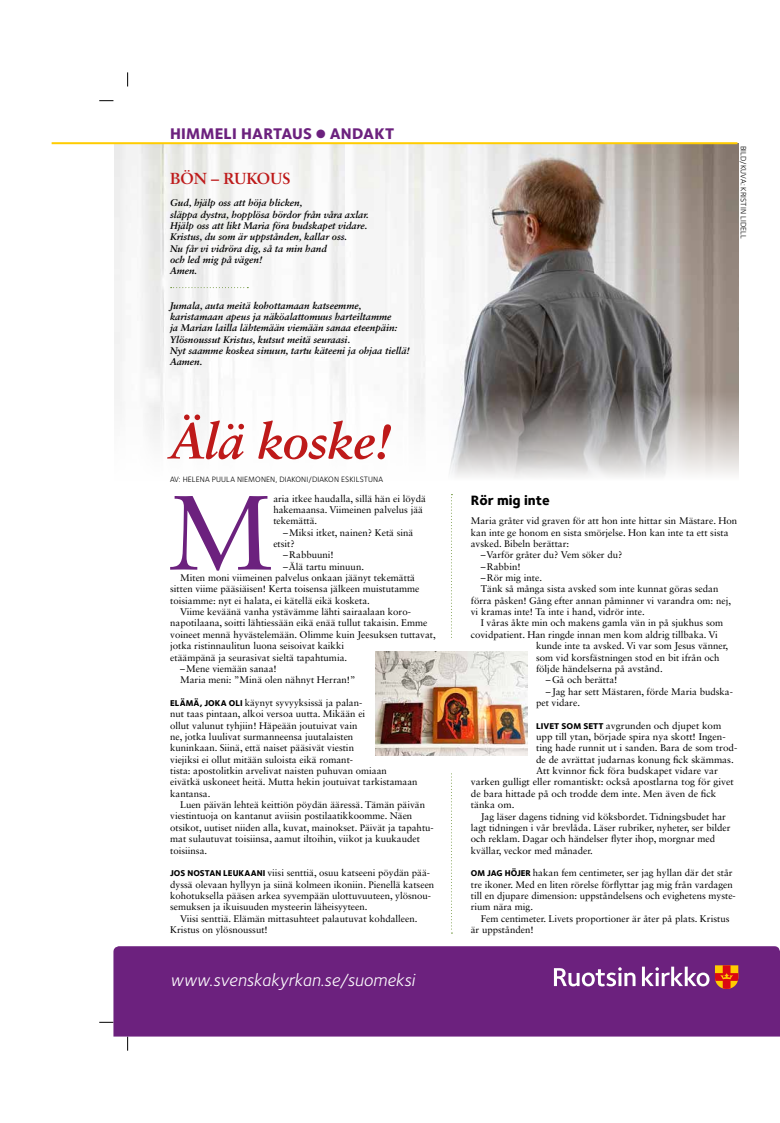
<style>
.page{position:relative;width:780px;height:1123px;background:#fff}
.page>*{position:absolute;margin:0;border:0;box-sizing:border-box;transform-origin:0 0}
.t1{font:105.5px "Sabon LT Std";color:#6c217e}
.t2{font:italic 700 50px "Sabon LT Std";letter-spacing:-.015em;color:#be1a1a}
.t3{font:italic 17.9px "Foundry Sterling";color:#fff}
.t4{font:800 16px "Foundry Sterling";letter-spacing:.01em;color:#6c217e}
.t5{font:700 16px "Sabon LT Std";letter-spacing:-.01em;color:#be1a1a}
.t6{font:800 14px "Foundry Sterling";color:#000}
.t7{font:9.6px/11.3px "Sabon LT Std";color:#000}
.t8{font:italic 700 9.6px/11.3px "Sabon LT Std";color:#000}
.t9{font:8px "Foundry Sterling";letter-spacing:.01em;color:#000}
.s1{font-family:"Foundry Sterling";font-weight:800;font-size:8.7px}
</style>
<div class="page">
<svg style="left:99px;top:100px;width:14px;height:1px"></svg>
<svg style="left:99px;top:1022px;width:14px;height:1px"></svg>
<svg style="left:127px;top:72px;width:1px;height:14px"></svg>
<svg style="left:127px;top:1036px;width:1px;height:14px"></svg>
<svg style="left:451px;top:494px;width:1px;height:439px"></svg>
<div style="left:437px;top:640px;width:34px;height:131px;background:#fff"></div>
<div style="left:113px;top:946px;width:667px;height:90px;background:#6c217e"></div>
<svg style="left:715px;top:965px;width:23px;height:24px"></svg>
<svg style="left:554px;top:967px;width:81px;height:19px"></svg>
<svg style="left:642px;top:966px;width:67px;height:20px"></svg>
<img style="left:114px;top:143px;width:624px;height:335px">
<hr style="left:52px;top:142px;width:685px;height:2px;background:#fc0">
<img style="left:375px;top:651px;width:152px;height:104px">
<svg style="left:171px;top:287px;width:77px;height:1px"></svg>
<h3 class="t4" style="left:170px;top:124px;width:226px">HIMMELI HARTAUS ● ANDAKT</h3>
<h3 class="t5" style="left:170px;top:168px;width:122px">BÖN – RUKOUS</h3>
<p class="t8" style="left:170px;top:197px;width:200px">Gud, hjälp oss att höja blicken,<br>släppa dystra, hopplösa bördor från våra axlar.<br>Hjälp oss att likt Maria föra budskapet vidare.<br>Kristus, du som är uppstånden, kallar oss.<br>Nu får vi vidröra dig, så ta min hand<br>och led mig på vägen!<br>Amen.</p>
<p class="t8" style="left:170px;top:299px;width:241px">Jumala, auta meitä kohottamaan katseemme, karistamaan apeus ja näköalattomuus harteiltamme<br>ja Marian lailla lähtemään viemään sanaa eteenpäin:<br>Ylösnoussut Kristus, kutsut meitä seuraasi.<br>Nyt saamme koskea sinuun, tartu käteeni ja ohjaa tiellä!<br>Aamen.</p>
<h2 class="t2" style="left:170px;top:411px;width:222px">Älä koske!</h2>
<p class="t9" style="left:170px;top:474px;width:214px">AV: HELENA PUULA NIEMONEN, DIAKONI/DIAKON ESKILSTUNA</p>
<h1 class="t1" style="left:168px;top:470px;width:107px">M</h1>
<p class="t7" style="left:273px;top:492px;width:154px">aria itkee haudalla, sillä hän ei löydä hakemaansa. Viimeinen palvelus jää tekemättä.</p>
<p class="t7" style="left:283px;top:526px;width:132px">–Miksi itket, nainen? Ketä sinä</p>
<p class="t7" style="left:273px;top:538px;width:23px">etsit?</p>
<p class="t7" style="left:283px;top:549px;width:52px">–Rabbuuni!</p>
<p class="t7" style="left:283px;top:560px;width:82px">–Älä tartu minuun.</p>
<p class="t7" style="left:180px;top:572px;width:236px">Miten moni viimeinen palvelus onkaan jäänyt tekemättä</p>
<p class="t7" style="left:170px;top:583px;width:251px">sitten viime pääsiäisen! Kerta toisensa jälkeen muistutamme</p>
<p class="t7" style="left:170px;top:594px;width:201px">toisiamme: nyt ei halata, ei kätellä eikä kosketa.</p>
<p class="t7" style="left:180px;top:606px;width:232px">Viime keväänä vanha ystävämme lähti sairaalaan koro-</p>
<p class="t7" style="left:170px;top:617px;width:259px">napotilaana, soitti lähtiessään eikä enää tullut takaisin. Emme</p>
<p class="t7" style="left:170px;top:628px;width:267px">voineet mennä hyvästelemään. Olimme kuin Jeesuksen tuttavat,</p>
<p class="t7" style="left:170px;top:640px;width:175px">jotka ristinnaulitun luona seisoivat kaikki</p>
<p class="t7" style="left:170px;top:651px;width:178px">etäämpänä ja seurasivat sieltä tapahtumia.</p>
<p class="t7" style="left:180px;top:663px;width:98px">–Mene viemään sanaa!</p>
<p class="t7" style="left:180px;top:674px;width:177px">Maria meni: ”Minä olen nähnyt Herran!”</p>
<p class="t7" style="left:170px;top:697px;width:249px"><span class="s1">ELÄMÄ, JOKA OLI</span> käynyt syvyyksissä ja palan-<br>nut taas pintaan, alkoi versoa uutta. Mikään ei<br>ollut valunut tyhjiin! Häpeään joutuivat vain<br>ne, jotka luulivat surmanneensa juutalaisten<br>kuninkaan. Siinä, että naiset pääsivät viestin<br>viejiksi ei ollut mitään suloista eikä romant-<br>tista: apostolitkin arvelivat naisten puhuvan omiaan eivätkä uskoneet heitä. Mutta hekin joutuivat tarkistamaan kantansa.</p>
<p class="t7" style="left:170px;top:799px;width:265px;text-indent:10px">Luen päivän lehteä keittiön pöydän ääressä. Tämän päivän viestintuoja on kantanut aviisin postilaatikkoomme. Näen otsikot, uutiset niiden alla, kuvat, mainokset. Päivät ja tapahtu&shy;mat sulautuvat toisiinsa, aamut iltoihin, viikot ja kuukaudet toisiinsa.</p>
<p class="t7" style="left:170px;top:867px;width:261px"><span class="s1">JOS NOSTAN LEUKAANI</span> viisi senttiä, osuu katseeni pöydän pää-</p>
<p class="t7" style="left:170px;top:878px;width:266px">dyssä olevaan hyllyyn ja siinä kolmeen ikoniin. Pienellä katseen</p>
<p class="t7" style="left:170px;top:890px;width:262px">kohotuksella pääsen arkea syvempään ulottuvuuteen, ylösnou-</p>
<p class="t7" style="left:170px;top:901px;width:199px">semuksen ja ikuisuuden mysteerin läheisyyteen.</p>
<p class="t7" style="left:180px;top:912px;width:239px">Viisi senttiä. Elämän mittasuhteet palautuvat kohdalleen.</p>
<p class="t7" style="left:170px;top:924px;width:99px">Kristus on ylösnoussut!</p>
<h3 class="t3" style="left:170px;top:970px;width:246px">www.svenskakyrkan.se/suomeksi</h3>
<p class="t9" style="left:748px;top:146px;width:95px;rotate:90deg">BILD/KUVA: KRISTIN LIDELL</p>
<h3 class="t6" style="left:471px;top:491px;width:80px">Rör mig inte</h3>
<p class="t7" style="left:471px;top:515px;width:268px">Maria gråter vid graven för att hon inte hittar sin Mästare. Hon</p>
<p class="t7" style="left:471px;top:526px;width:259px">kan inte ge honom en sista smörjelse. Hon kan inte ta ett sista</p>
<p class="t7" style="left:471px;top:538px;width:100px">avsked. Bibeln berättar:</p>
<p class="t7" style="left:480px;top:549px;width:143px">–Varför gråter du? Vem söker du?</p>
<p class="t7" style="left:480px;top:560px;width:41px">–Rabbin!</p>
<p class="t7" style="left:480px;top:572px;width:63px">–Rör mig inte.</p>
<p class="t7" style="left:480px;top:583px;width:239px">Tänk så många sista avsked som inte kunnat göras sedan</p>
<p class="t7" style="left:471px;top:594px;width:262px">förra påsken! Gång efter annan påminner vi varandra om: nej,</p>
<p class="t7" style="left:471px;top:606px;width:175px">vi kramas inte! Ta inte i hand, vidrör inte.</p>
<p class="t7" style="left:480px;top:617px;width:244px">I våras åkte min och makens gamla vän in på sjukhus som</p>
<p class="t7" style="left:471px;top:628px;width:248px">covidpatient. Han ringde innan men kom aldrig tillbaka. Vi</p>
<p class="t7" style="left:536px;top:640px;width:193px">kunde inte ta avsked. Vi var som Jesus vänner,</p>
<p class="t7" style="left:536px;top:651px;width:185px">som vid korsfästningen stod en bit ifrån och</p>
<p class="t7" style="left:536px;top:662px;width:128px">följde händelserna på avstånd.</p>
<p class="t7" style="left:546px;top:674px;width:73px">–Gå och berätta!</p>
<p class="t7" style="left:546px;top:685px;width:188px">–Jag har sett Mästaren, förde Maria budska-</p>
<p class="t7" style="left:536px;top:697px;width:45px">pet vidare.</p>
<p class="t7" style="left:536px;top:719px;width:187px"><span class="s1">LIVET SOM SETT</span> avgrunden och djupet kom</p>
<p class="t7" style="left:536px;top:731px;width:191px">upp till ytan, började spira nya skott! Ingen-</p>
<p class="t7" style="left:536px;top:742px;width:203px">ting hade runnit ut i sanden. Bara de som trod-</p>
<p class="t7" style="left:536px;top:753px;width:199px">de de avrättat judarnas konung fick skämmas.</p>
<p class="t7" style="left:536px;top:765px;width:183px">Att kvinnor fick föra budskapet vidare var</p>
<p class="t7" style="left:471px;top:776px;width:264px">varken gulligt eller romantiskt: också apostlarna tog för givet</p>
<p class="t7" style="left:471px;top:787px;width:247px">de bara hittade på och trodde dem inte. Men även de fick</p>
<p class="t7" style="left:471px;top:799px;width:45px">tänka om.</p>
<p class="t7" style="left:480px;top:810px;width:247px">Jag läser dagens tidning vid köksbordet. Tidningsbudet har</p>
<p class="t7" style="left:471px;top:821px;width:261px">lagt tidningen i vår brevlåda. Läser rubriker, nyheter, ser bilder</p>
<p class="t7" style="left:471px;top:833px;width:246px">och reklam. Dagar och händelser flyter ihop, morgnar med</p>
<p class="t7" style="left:471px;top:844px;width:123px">kvällar, veckor med månader.</p>
<p class="t7" style="left:471px;top:867px;width:266px"><span class="s1">OM JAG HÖJER</span> hakan fem centimeter, ser jag hyllan där det står tre ikoner. Med en liten rörelse förflyttar jag mig från vardagen till en djupare dimension: uppståndelsens och evighetens myste&shy;rium nära mig.</p>
<p class="t7" style="left:471px;top:912px;width:260px;text-indent:10px">Fem centimeter. Livets proportioner är åter på plats. Kristus är uppstånden!</p>
</div>
